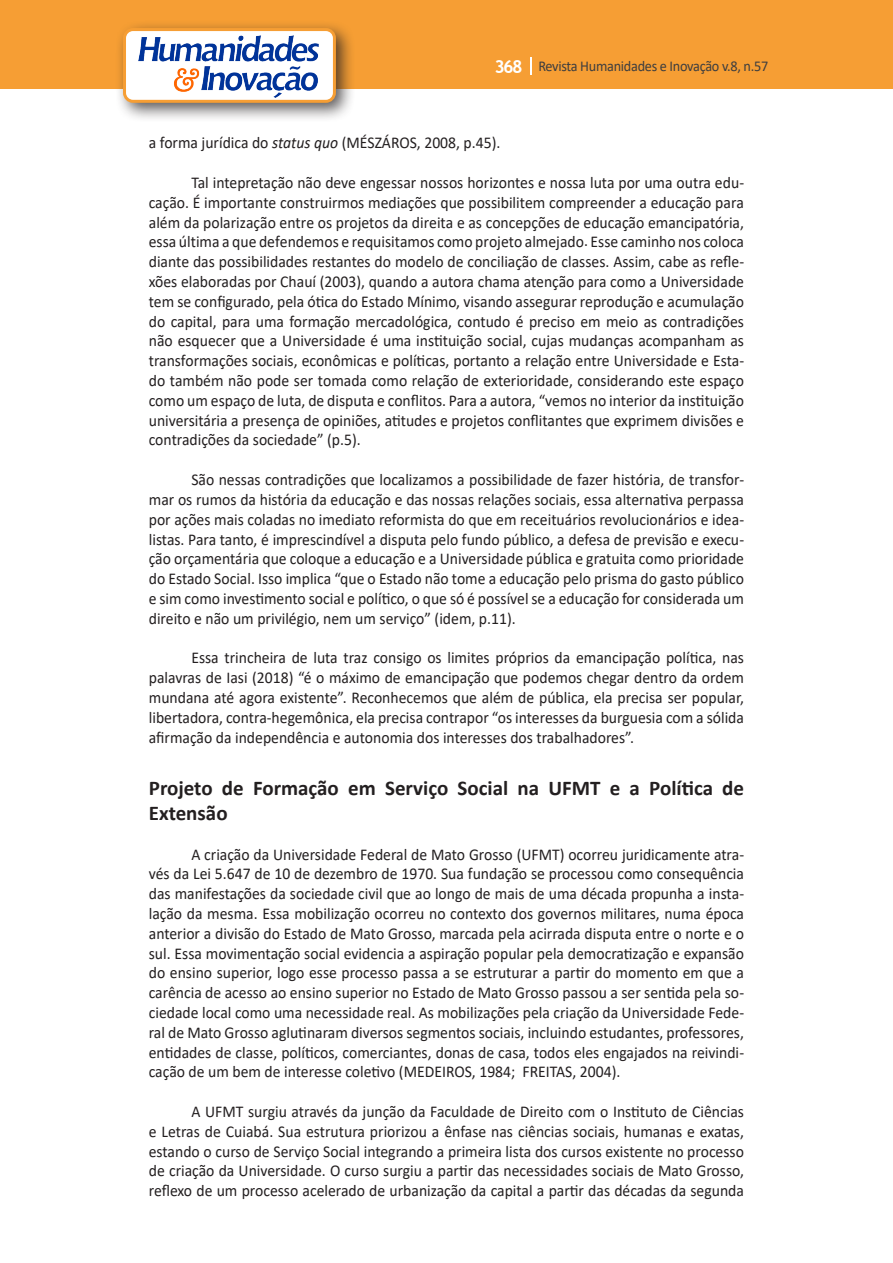
<style>
.page{position:relative;width:893px;height:1263px;background:#fff}
.page>*{position:absolute;margin:0;border:0;box-sizing:border-box;transform-origin:0 0}
.Titulo_2{font:700 21px/25.2px "Calibri";color:#231f20}
.Texto{font:16.5px/19.8px "Calibri";color:#231f20;text-align:justify;scale:.95 1}
.t1{font:15px "Calibri";letter-spacing:-.02em;color:#3e3e3f;scale:.95 1}
.s1{font-family:"Trebuchet MS";font-weight:700;font-size:18px;color:#fff}
.s2{font-style:italic}
</style>
<div class="page">
<div style="left:0;top:0;width:893px;height:88px;background:#f69e34"></div>
<svg style="left:530px;top:57px;width:2px;height:18px"></svg>
<div style="left:115px;top:20px;width:241px;height:103px;background:#231f20;opacity:.75"></div>
<div style="left:125px;top:30px;width:209px;height:71px;background:#fff;border-radius:9px"></div>
<img style="left:138px;top:35px;width:181px;height:62px">
<div style="left:123px;top:28px;width:213px;height:75px;border:3px solid #f69e34;border-radius:9px"></div>
<p class="t1" style="left:495px;top:56px;width:290px"><span class="s1">368</span> Revista Humanidades e Inovação v.8, n.57</p>
<p class="Texto" style="left:149px;top:133px;width:372px">a forma jurídica do <span class="s2">status quo</span> (MÉSZÁROS, 2008, p.45).</p>
<p class="Texto" style="left:149px;top:172px;width:628px;text-indent:43px">Tal intepretação não deve engessar nossos horizontes e nossa luta por uma outra edu&shy;cação. É importante construirmos mediações que possibilitem compreender a educação para além da polarização entre os projetos da direita e as concepções de educação emancipatória, essa última a que defendemos e requisitamos como projeto almejado. Esse caminho nos coloca diante das possibilidades restantes do modelo de conciliação de classes. Assim, cabe as refle&shy;xões elaboradas por Chauí (2003), quando a autora chama atenção para como a Universidade tem se configurado, pela ótica do Estado Mínimo, visando assegurar reprodução e acumulação do capital, para uma formação mercadológica, contudo é preciso em meio as contradições não esquecer que a Universidade é uma instituição social, cujas mudanças acompanham as transformações sociais, econômicas e políticas, portanto a relação entre Universidade e Esta&shy;do também não pode ser tomada como relação de exterioridade, considerando este espaço como um espaço de luta, de disputa e conflitos. Para a autora, “vemos no interior da instituição universitária a presença de opiniões, atitudes e projetos conflitantes que exprimem divisões e contradições da sociedade” (p.5).</p>
<p class="Texto" style="left:149px;top:469px;width:628px;text-indent:43px">São nessas contradições que localizamos a possibilidade de fazer história, de transfor&shy;mar os rumos da história da educação e das nossas relações sociais, essa alternativa perpassa por ações mais coladas no imediato reformista do que em receituários revolucionários e idea&shy;listas. Para tanto, é imprescindível a disputa pelo fundo público, a defesa de previsão e execu&shy;ção orçamentária que coloque a educação e a Universidade pública e gratuita como prioridade do Estado Social. Isso implica “que o Estado não tome a educação pelo prisma do gasto público e sim como investimento social e político, o que só é possível se a educação for considerada um direito e não um privilégio, nem um serviço” (idem, p.11).</p>
<p class="Texto" style="left:149px;top:647px;width:628px;text-indent:43px">Essa trincheira de luta traz consigo os limites próprios da emancipação política, nas palavras de Iasi (2018) “é o máximo de emancipação que podemos chegar dentro da ordem mundana até agora existente”. Reconhecemos que além de pública, ela precisa ser popular, libertadora, contra-hegemônica, ela precisa contrapor “os interesses da burguesia com a sólida afirmação da independência e autonomia dos interesses dos trabalhadores”.</p>
<p class="Titulo_2" style="left:149px;top:775px;width:597px">Projeto de Formação em Serviço Social na UFMT e a Política de<br>Extensão</p>
<p class="Texto" style="left:149px;top:844px;width:628px;text-indent:43px">A criação da Universidade Federal de Mato Grosso (UFMT) ocorreu juridicamente atra&shy;vés da Lei 5.647 de 10 de dezembro de 1970. Sua fundação se processou como consequência das manifestações da sociedade civil que ao longo de mais de uma década propunha a insta&shy;lação da mesma. Essa mobilização ocorreu no contexto dos governos militares, numa época anterior a divisão do Estado de Mato Grosso, marcada pela acirrada disputa entre o norte e o sul. Essa movimentação social evidencia a aspiração popular pela democratização e expansão do ensino superior, logo esse processo passa a se estruturar a partir do momento em que a carência de acesso ao ensino superior no Estado de Mato Grosso passou a ser sentida pela so&shy;ciedade local como uma necessidade real. As mobilizações pela criação da Universidade Fede&shy;ral de Mato Grosso aglutinaram diversos segmentos sociais, incluindo estudantes, professores, entidades de classe, políticos, comerciantes, donas de casa, todos eles engajados na reivindi&shy;cação de um bem de interesse coletivo (MEDEIROS, 1984; FREITAS, 2004).</p>
<p class="Texto" style="left:149px;top:1101px;width:628px;text-indent:43px">A UFMT surgiu através da junção da Faculdade de Direito com o Instituto de Ciências e Letras de Cuiabá. Sua estrutura priorizou a ênfase nas ciências sociais, humanas e exatas, estando o curso de Serviço Social integrando a primeira lista dos cursos existente no processo de criação da Universidade. O curso surgiu a partir das necessidades sociais de Mato Grosso, reflexo de um processo acelerado de urbanização da capital a partir das décadas da segunda</p>
</div>
